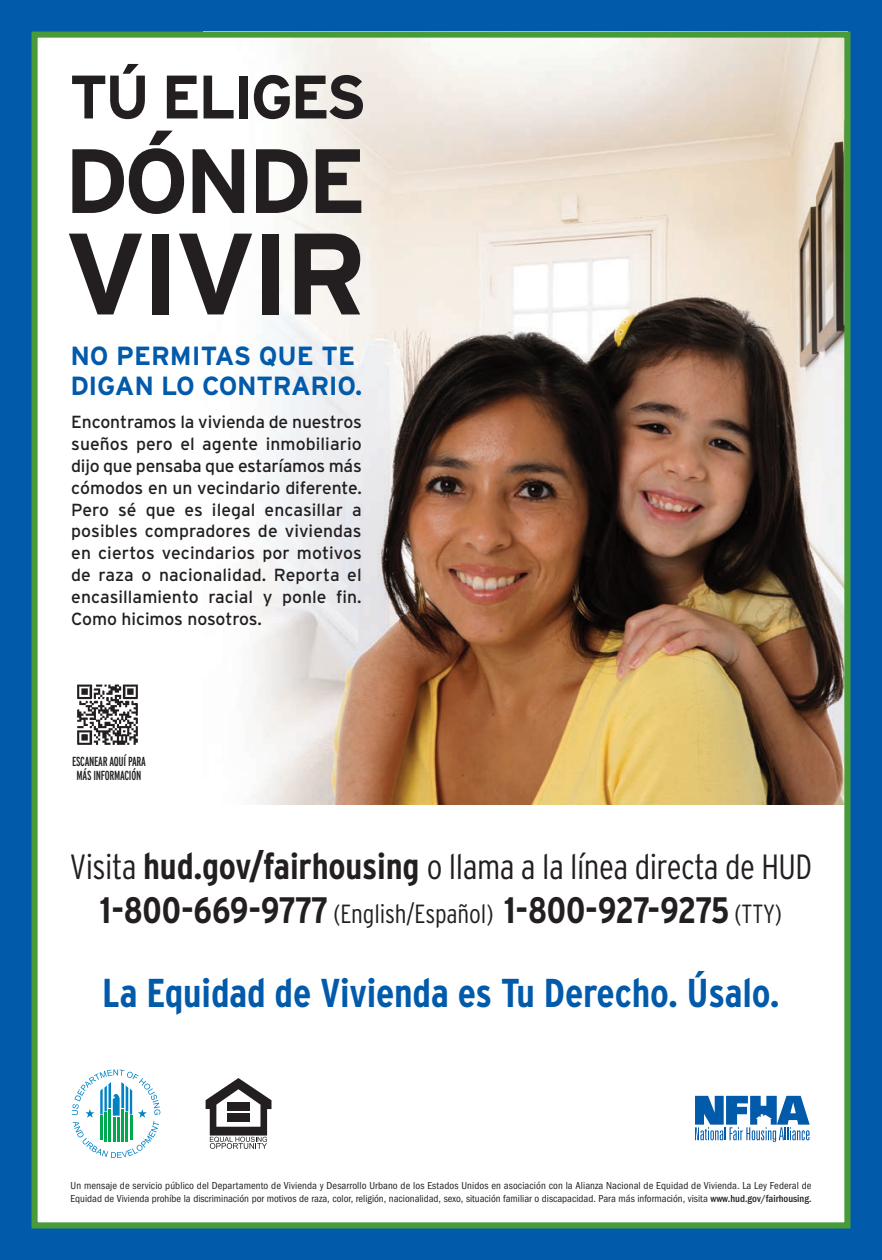
<style>
.page{position:relative;width:882px;height:1260px;background:#015aaa}
.page>*{position:absolute;margin:0;border:0;box-sizing:border-box;transform-origin:0 0}
.t1{font:700 115.5px "Interstate";letter-spacing:-.05em;color:#231f20}
.t2{font:700 91px "Interstate";letter-spacing:-.05em;color:#231f20}
.t3{font:700 61.25px "Interstate";letter-spacing:-.05em;color:#231f20}
.t4{font:700 condensed 40.25px "Interstate";letter-spacing:-.005em;color:#015aaa}
.t5{font:700 condensed 36.75px "Interstate";letter-spacing:-.02em;color:#231f20}
.t6{font:300 condensed 35px "Interstate";letter-spacing:-.015em;color:#231f20}
.t7{font:700 26.25px/29.8px "Interstate";letter-spacing:-.01em;color:#015aaa}
.t8{font:17.5px/21.9px "Interstate";color:#231f20;text-align:justify}
.t9{font:extra-condensed 13.12px/14px "Interstate";letter-spacing:-.02em;color:#231f20;text-align:center}
.t10{font:condensed 10.5px/13.1px "Franklin Gothic";letter-spacing:.01em;color:#231f20}
.s1{font-weight:700;font-size:36.75px}
.s2{font-weight:300;font-size:26.25px}
.s3{font-weight:500}
</style>
<div class="page">
<div style="left:34px;top:34px;width:813px;height:1191px;background:#fff"></div>
<img style="left:248px;top:39px;width:596px;height:766px">
<div style="left:32px;top:32px;width:819px;height:1196px;border:6px solid #499a39"></div>
<svg style="left:72px;top:1069px;width:88px;height:89px"></svg>
<hr style="left:100px;top:1116px;width:3px;height:24px;background:#00a950">
<hr style="left:104px;top:1113px;width:3px;height:29px;background:#00a950">
<hr style="left:108px;top:1109px;width:3px;height:33px;background:#00a950">
<hr style="left:126px;top:1113px;width:2px;height:29px;background:#00a950">
<hr style="left:130px;top:1116px;width:2px;height:24px;background:#00a950">
<hr style="left:121px;top:1109px;width:3px;height:33px;background:#00a950">
<hr style="left:113px;top:1117px;width:2px;height:25px;background:#00a950">
<hr style="left:117px;top:1117px;width:3px;height:25px;background:#00a950">
<svg style="left:206px;top:1078px;width:66px;height:71px"></svg>
<svg style="left:695px;top:1096px;width:115px;height:46px"></svg>
<img style="left:77px;top:684px;width:61px;height:61px">
<h1 class="t3" style="left:69px;top:74px;width:299px">TÚ ELIGES</h1>
<h1 class="t2" style="left:64px;top:147px;width:304px">DÓNDE</h1>
<h1 class="t1" style="left:64px;top:231px;width:304px">VIVIR</h1>
<h2 class="t7" style="left:70px;top:343px;width:293px">NO PERMITAS QUE TE<br>DIGAN LO CONTRARIO.</h2>
<p class="t8" style="left:71px;top:413px;width:292px">Encontramos la vivienda de nuestros sueños pero el agente inmobiliario dijo que pen saba que estaríamos más cómodos en un vecindario diferente.<br>Pero sé que es ilegal encasillar a posibles compradores de viviendas en ciertos vecindarios por motivos de raza o nacionalidad. Reporta el encasillamiento racial y ponle fin.<br>Como hicimos nosotros.</p>
<p class="t9" style="left:72px;top:756px;width:75px">ESCANEAR AQUÍ PARA<br>MÁS INFORMACIÓN</p>
<p class="t6" style="left:70px;top:854px;width:744px">Visita <span class="s1">hud.gov/fairhousing</span> o llama a la línea directa de HUD</p>
<p class="t5" style="left:100px;top:896px;width:684px">1-800-669-9777 <span class="s2">(English/Español)</span> 1-800-927-9275 <span class="s2">(TTY)</span></p>
<h3 class="t4" style="left:102px;top:978px;width:679px">La Equidad de Vivienda es Tu Derecho. Úsalo.</h3>
<p class="t10" style="left:70px;top:1180px;width:743px">Un mensaje de servicio público del Departamento de Vivienda y Desarrollo Urbano de los Estados Unidos en asociación con la Alianza Nacional de Equidad de Vivienda. La Ley Federal de<br>Equidad de Vivienda prohíbe la discriminación por motivos de raza, color, religión, nacionalidad, sexo, situación familiar o discapacidad. Para más información, visita <span class="s3">www.hud.gov/fairhousing.</span></p>
</div>
